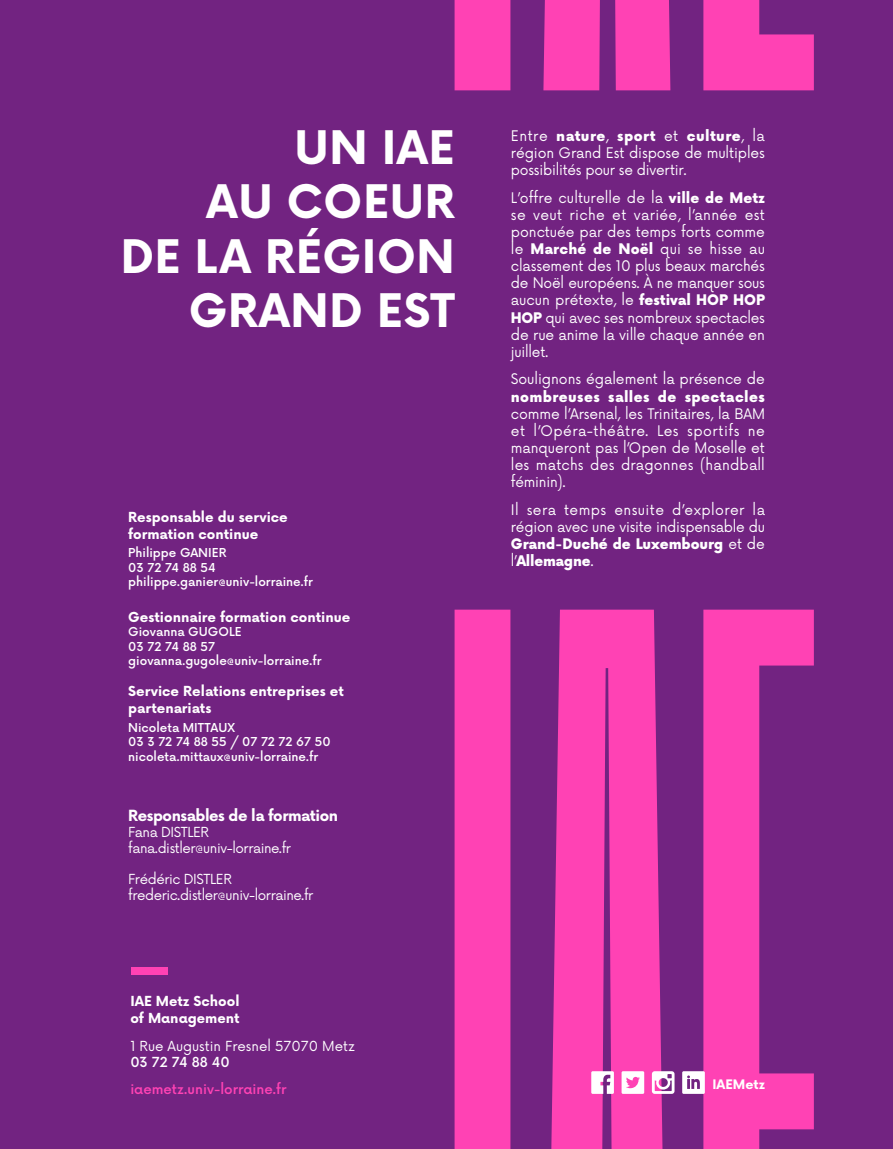
<style>
.page{position:relative;width:893px;height:1149px;background:#fff}
.page>*{position:absolute;margin:0;border:0;box-sizing:border-box;transform-origin:0 0}
.t1{font:700 45px/54px "Now";letter-spacing:.01em;color:#fff;text-align:right}
.t2{font:700 15px "Now Alt";letter-spacing:-.03em;color:#fff}
.t3{font:14.25px/17.1px "Now Alt";letter-spacing:-.01em;color:#fff;text-align:justify}
.t4{font:900 14.25px "Now Alt";letter-spacing:.03em;color:#fff}
.t5{font:700 13.5px/17.1px "Now Alt";color:#fff}
.t6{font:13.5px/16.2px "Now Alt";letter-spacing:-.03em;color:#fff}
.t7{font:13.5px "Now";color:#fff}
.t8{font:700 13.5px/16.2px "Now";color:#fff}
.t9{font:500 13.5px "Now";color:#ff42b4}
.t10{font:500 13.5px "Now";color:#fff}
.t11{font:700 12.75px "Now Alt";color:#fff}
.t12{font:500 12px/14.4px "Now Alt";color:#fff}
.s1{font-weight:900}
</style>
<div class="page">
<div style="left:0;top:0;width:893px;height:1148px;background:#722381"></div>
<svg style="left:455px;top:609px;width:359px;height:539px;fill:#ff42b4"></svg>
<svg style="left:455px;top:0;width:359px;height:90px"></svg>
<div style="left:131px;top:966px;width:37px;height:7px;background:#ff42b4"></div>
<svg style="left:591px;top:1070px;width:23px;height:23px"></svg>
<svg style="left:622px;top:1070px;width:22px;height:23px"></svg>
<svg style="left:652px;top:1070px;width:22px;height:23px"></svg>
<svg style="left:682px;top:1070px;width:23px;height:23px"></svg>
<h1 class="t1" style="left:121px;top:120px;width:336px">UN IAE<br>AU COEUR<br>DE LA RÉGION<br>GRAND EST</h1>
<p class="t3" style="left:511px;top:126px;width:256px">Entre <span class="s1">nature</span>, <span class="s1">sport</span> et <span class="s1">culture</span>, la région Grand Est dispose de multiples possibilités pour se divertir.</p>
<p class="t3" style="left:511px;top:188px;width:256px">L’offre culturelle de la <span class="s1">ville de Metz </span>se veut riche et variée, l’année est ponctuée par des temps forts comme le <span class="s1">Marché de Noël</span> qui se hisse au classement des 10 plus beaux marchés de Noël européens. À ne manquer sous aucun prétexte, le <span class="s1">festival HOP HOP HOP</span> qui avec ses nombreux spectacles de rue anime la ville chaque année en juillet.</p>
<p class="t3" style="left:511px;top:369px;width:256px">Soulignons également la présence de</p>
<p class="t4" style="left:511px;top:386px;width:255px">nombreuses salles de spectacles</p>
<p class="t3" style="left:511px;top:404px;width:256px">comme l’Arsenal, les Trinitaires, la BAM et l’Opéra-théâtre. Les sportifs ne manqueront pas l’Open de Moselle et les matchs des dragonnes (handball féminin).</p>
<p class="t3" style="left:511px;top:500px;width:256px">Il sera temps ensuite d’explorer la région avec une visite indispensable du <span class="s1">Grand-Duché de Luxembourg</span> et de l’<span class="s1">Allemagne</span>.</p>
<p class="t5" style="left:128px;top:507px;width:161px">Responsable du service formation continue</p>
<p class="t12" style="left:128px;top:545px;width:186px">Philippe GANIER<br>03 72 74 88 54 philippe.ganier@univ-lorraine.fr</p>
<p class="t5" style="left:128px;top:608px;width:224px">Gestionnaire formation continue</p>
<p class="t12" style="left:128px;top:624px;width:195px">Giovanna GUGOLE<br>03 72 74 88 57 giovanna.gugole@univ-lorraine.fr</p>
<p class="t5" style="left:128px;top:682px;width:217px">Service Relations entreprises et partenariats</p>
<p class="t12" style="left:128px;top:719px;width:204px">Nicoleta MITTAUX<br>03 3 72 74 88 55 / 07 72 72 67 50 nicoleta.mittaux@univ-lorraine.fr</p>
<p class="t2" style="left:128px;top:804px;width:211px">Responsables de la formation</p>
<p class="t6" style="left:128px;top:822px;width:164px">Fana DISTLER fana.distler@univ-lorraine.fr</p>
<p class="t6" style="left:128px;top:870px;width:187px">Frédéric DISTLER frederic.distler@univ-lorraine.fr</p>
<p class="t8" style="left:130px;top:992px;width:111px">IAE Metz School of Management</p>
<p class="t7" style="left:130px;top:1035px;width:226px">1 Rue Augustin Fresnel 57070 Metz</p>
<p class="t10" style="left:130px;top:1051px;width:101px">03 72 74 88 40</p>
<p class="t9" style="left:130px;top:1078px;width:158px">iaemetz.univ-lorraine.fr</p>
<p class="t11" style="left:712px;top:1074px;width:54px">IAEMetz</p>
</div>
